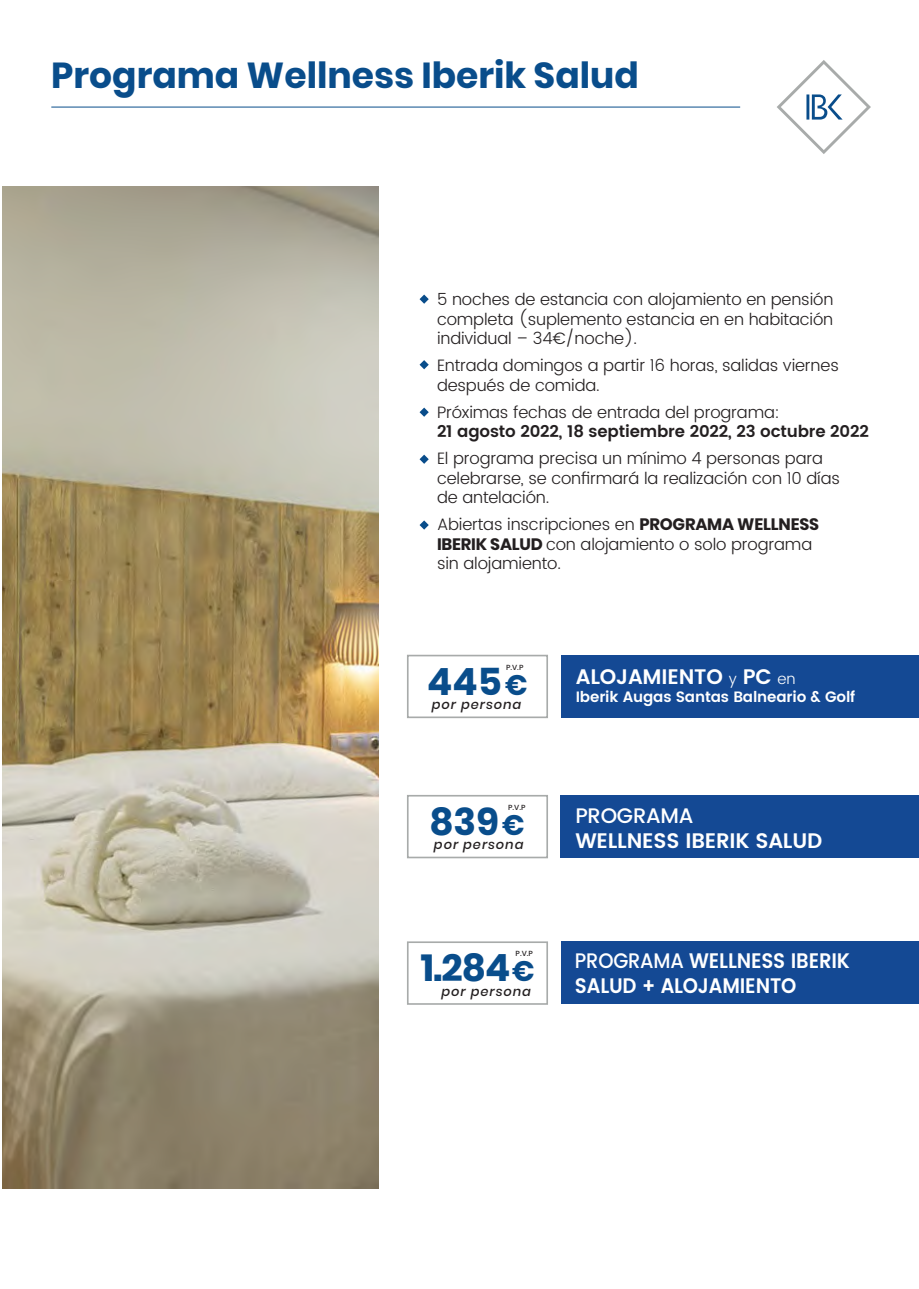
<style>
.page{position:relative;width:919px;height:1289px;background:#fff}
.page>*{position:absolute;margin:0;border:0;box-sizing:border-box;transform-origin:0 0}
.t1{font:700 37.5px "Poppins";color:#094d8b}
.t2{font:700 36px "Poppins";color:#094d8b}
.t3{font:600 21px/25.2px "Poppins";letter-spacing:-.01em;color:#fff;scale:.92 1}
.t4{font:600 21px "Poppins";letter-spacing:-.01em;color:#fff}
.t5{font:500 21px "Poppins";letter-spacing:-.01em;color:#fff}
.t6{font:300 16.5px/19.5px "Poppins";letter-spacing:-.01em;color:#231f20}
.t7{font:600 16.5px "Poppins";letter-spacing:-.01em;color:#231f20}
.t8{font:600 15px "Poppins";letter-spacing:-.01em;color:#fff}
.t9{font:italic 500 13.05px "Poppins";letter-spacing:.075em;color:#231f20}
.t10{font:500 7.35px "Poppins";color:#231f20}
.s1{font-weight:700}
.s2{font-size:28.2px}
.s3{font-weight:300;font-size:15px}
.s4{font-weight:500}
</style>
<div class="page">
<svg style="left:777px;top:60px;width:93px;height:94px"></svg>
<hr style="left:806px;top:94px;width:3px;height:26px;background:#094d8b">
<hr style="left:51px;top:107px;width:689px;height:1px;background:#094d8b">
<svg style="left:419px;top:294px;width:9px;height:10px"></svg>
<svg style="left:419px;top:360px;width:9px;height:9px"></svg>
<svg style="left:419px;top:407px;width:9px;height:10px"></svg>
<svg style="left:419px;top:454px;width:9px;height:10px"></svg>
<svg style="left:419px;top:520px;width:9px;height:9px"></svg>
<div style="left:407px;top:654px;width:141px;height:64px;border:2px solid #a8abaa"></div>
<div style="left:560px;top:655px;width:358px;height:62px;background:#144994"></div>
<div style="left:407px;top:795px;width:141px;height:63px;border:2px solid #a8abaa"></div>
<div style="left:560px;top:795px;width:358px;height:63px;background:#144994"></div>
<div style="left:407px;top:941px;width:141px;height:63px;border:2px solid #a8abaa"></div>
<div style="left:561px;top:940px;width:357px;height:63px;background:#144994"></div>
<img style="left:3px;top:186px;width:376px;height:1002px">
<h2 class="t2" style="left:51px;top:54px;width:589px">Programa Wellness Iberik Salud</h2>
<p class="t6" style="left:437px;top:290px;width:398px;text-align:justify">5 noches de estancia con alojamiento en pensión completa (suplemento estancia en en habitación individual – 34€/noche).</p>
<p class="t6" style="left:437px;top:356px;width:403px">Entrada domingos a partir 16 horas, salidas viernes después de comida.</p>
<p class="t6" style="left:437px;top:403px;width:344px">Próximas fechas de entrada del programa:</p>
<p class="t7" style="left:437px;top:419px;width:433px">21 agosto 2022, 18 septiembre 2022, 23 octubre 2022</p>
<p class="t6" style="left:437px;top:449px;width:404px">El programa precisa un mínimo 4 personas para celebrarse, se confirmará la realización con 10 días de antelación.</p>
<p class="t6" style="left:437px;top:515px;width:383px">Abiertas inscripciones en <span class="s1">PROGRAMA WELLNESS<br>IBERIK SALUD</span> con alojamiento o solo programa sin alojamiento.</p>
<p class="t10" style="left:506px;top:661px;width:19px">P.V.P</p>
<p class="t9" style="left:432px;top:697px;width:91px">por persona</p>
<h1 class="t1" style="left:427px;top:660px;width:102px">445<span class="s2">€</span></h1>
<p class="t10" style="left:508px;top:802px;width:19px">P.V.P</p>
<p class="t9" style="left:434px;top:837px;width:91px">por persona</p>
<h1 class="t1" style="left:429px;top:800px;width:97px">839<span class="s2">€</span></h1>
<p class="t10" style="left:515px;top:948px;width:19px">P.V.P</p>
<p class="t9" style="left:441px;top:983px;width:91px">por persona</p>
<h1 class="t1" style="left:421px;top:946px;width:115px">1.284<span class="s2">€</span></h1>
<p class="t4" style="left:575px;top:661px;width:221px">ALOJAMIENTO <span class="s3">y</span> PC <span class="s3">en</span></p>
<p class="t8" style="left:575px;top:685px;width:281px">Iberik Augas Santas Balneario &amp; Golf</p>
<p class="t5" style="left:575px;top:800px;width:120px">PROGRAMA</p>
<p class="t4" style="left:575px;top:825px;width:248px">WELLNESS IBERIK SALUD</p>
<p class="t3" style="left:575px;top:949px;width:300px"><span class="s4">PROGRAMA</span> WELLNESS IBERIK<br>SALUD + ALOJAMIENTO</p>
</div>
